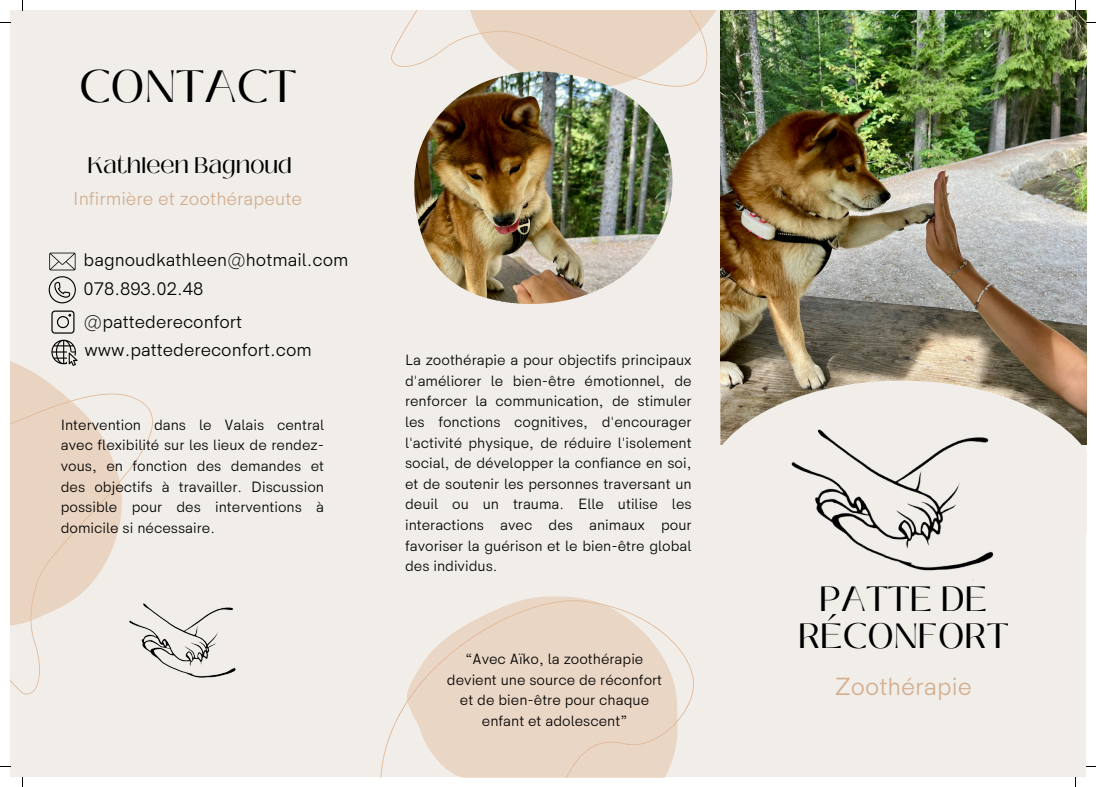
<style>
.page{position:relative;width:1096px;height:787px;background:#fff}
.page>*{position:absolute;margin:0;border:0;box-sizing:border-box;transform-origin:0 0}
.t1{font:45.12px "Black Mango";color:#000}
.t2{font:35px/36.5px "Black Mango";color:#000;text-align:center}
.t3{font:25px "HK Sentiments";color:#d3ae8f}
.t4{font:22.5px "Black Mango";color:#000}
.t5{font:18.75px "HK Sentiments";color:#d3ae8f}
.t6{font:18.38px "HK Sentiments";color:#000}
.t7{font:15px/20.6px "HK Sentiments";color:#000;text-align:justify}
</style>
<div class="page">
<div style="left:10px;top:10px;width:1076px;height:767px;background:#f1eee9"></div>
<img style="left:720px;top:10px;width:366px;height:371px">
<svg style="left:49px;top:253px;width:27px;height:17px"></svg>
<svg style="left:49px;top:276px;width:27px;height:27px"></svg>
<svg style="left:51px;top:311px;width:23px;height:15px"></svg>
<img style="left:170px;top:607px;width:66px;height:71px">
<svg style="left:720px;top:381px;width:366px;height:64px"></svg>
<img style="left:744px;top:358px;width:315px;height:223px">
<svg style="left:10px;top:326px;width:160px;height:369px"></svg>
<img style="left:720px;top:10px;width:42px;height:135px">
<svg style="left:391px;top:10px;width:325px;height:77px"></svg>
<img style="left:414px;top:71px;width:258px;height:233px">
<svg style="left:380px;top:596px;width:314px;height:181px;fill:#ead6c5"></svg>
<h5 class="t1" style="left:79px;top:52px;width:219px">CONTACT</h5>
<p class="t4" style="left:87px;top:148px;width:206px">Kathleen Bagnoud</p>
<h5 class="t5" style="left:73px;top:188px;width:230px">Infirmière et zoothérapeute</h5>
<p class="t6" style="left:84px;top:250px;width:266px">bagnoudkathleen@hotmail.com</p>
<p class="t6" style="left:84px;top:278px;width:121px">078.893.02.48</p>
<h1 class="t6" style="left:84px;top:311px;width:160px">@pattedereconfort</h1>
<p class="t6" style="left:84px;top:339px;width:229px">www.pattedereconfort.com</p>
<p class="t7" style="left:61px;top:415px;width:265px">Intervention dans le Valais central avec flexibilité sur les lieux de rendez&shy;vous, en fonction des demandes et des objectifs à travailler. Discussion possible pour des interventions à domicile si nécessaire.</p>
<h5 class="t7" style="left:405px;top:350px;width:288px">La zoothérapie a pour objectifs principaux d'améliorer le bien-être émotionnel, de renforcer la communication, de stimuler les fonctions cognitives, d'encourager l'activité physique, de réduire l'isolement social, de développer la confiance en soi, et de soutenir les personnes traversant un deuil ou un trauma. Elle utilise les interactions avec des animaux pour favoriser la guérison et le bien-être global des individus.</h5>
<h5 class="t7" style="left:447px;top:649px;width:217px;text-align:center">“Avec Aïko, la zoothérapie devient une source de réconfort et de bien-être pour chaque enfant et adolescent”</h5>
<p class="t2" style="left:798px;top:581px;width:212px">PATTE DE<br>RÉCONFORT</p>
<p class="t3" style="left:834px;top:672px;width:139px">Zoothérapie</p>
</div>
